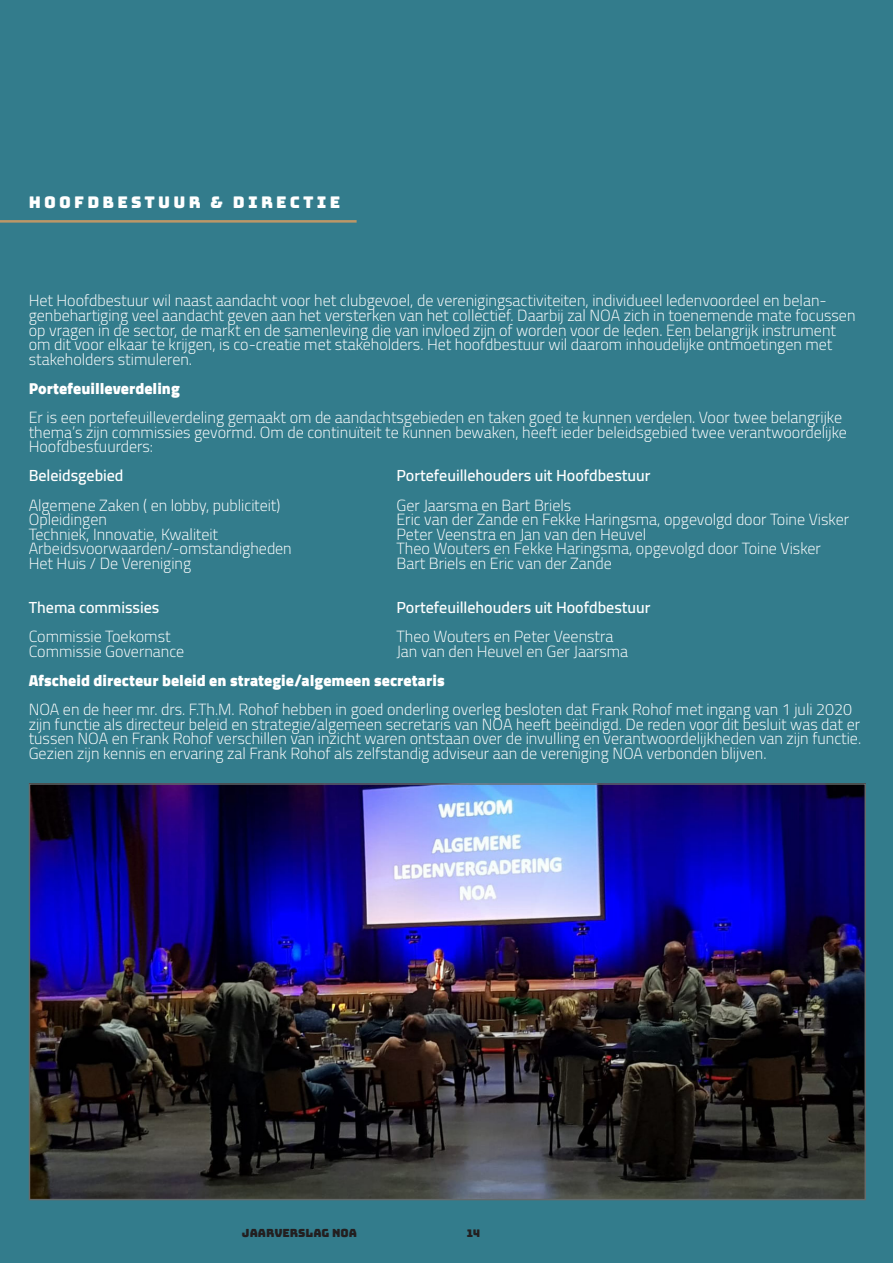
<style>
.page{position:relative;width:893px;height:1263px;background:#337c8c}
.page>*{position:absolute;margin:0;border:0;box-sizing:border-box;transform-origin:0 0}
.Body_Text_-_White_Dr{font:300 16.05px/14.5px "Cairo";color:#fff}
.Body_Text_-_White_Dr-2{font:600 16.05px "Cairo";color:#fff}
.Body_Text_-_White_Dr-3{font:900 16.05px "Cairo";color:#fff}
.Section_Header_-_Rig{font:16.05px "Bungee";letter-spacing:.2em;color:#fff}
.t1{font:11.25px "Bungee";color:#231f20}
.t2{font:10.5px "Bungee";color:#231f20}
</style>
<div class="page">
<img style="left:31px;top:785px;width:833px;height:413px">
<hr style="left:0;top:220px;width:357px;height:3px;background:#bc9767">
<p class="Section_Header_-_Rig" style="left:29px;top:193px;width:313px">HOOFDBESTUUR &amp; DIRECTIE</p>
<p class="Body_Text_-_White_Dr" style="left:29px;top:293px;width:828px">Het Hoofdbestuur wil naast aandacht voor het clubgevoel, de verenigingsactiviteiten, individueel ledenvoordeel en belan&shy;genbehartiging veel aandacht geven aan het versterken van het collectief. Daarbij zal NOA zich in toenemende mate focussen op vragen in de sector, de markt en de samenleving die van invloed zijn of worden voor de leden. Een belangrijk instrument om dit voor elkaar te krijgen, is co-creatie met stakeholders. Het hoofdbestuur wil daarom inhoudelijke ontmoetingen met stakeholders stimuleren.</p>
<p class="Body_Text_-_White_Dr-3" style="left:29px;top:379px;width:153px">Portefeuilleverdeling</p>
<p class="Body_Text_-_White_Dr" style="left:29px;top:410px;width:820px">Er is een portefeuilleverdeling gemaakt om de aandachtsgebieden en taken goed te kunnen verdelen. Voor twee belangrijke thema’s zijn commissies gevormd. Om de continuïteit te kunnen bewaken, heeft ieder beleidsgebied twee verantwoordelijke<br>Hoofdbestuurders:</p>
<p class="Body_Text_-_White_Dr-2" style="left:29px;top:462px;width:96px">Beleidsgebied</p>
<p class="Body_Text_-_White_Dr-2" style="left:396px;top:462px;width:256px">Portefeuillehouders uit Hoofdbestuur</p>
<p class="Body_Text_-_White_Dr" style="left:29px;top:497px;width:253px">Algemene Zaken ( en lobby, publiciteit)</p>
<p class="Body_Text_-_White_Dr" style="left:396px;top:497px;width:176px">Ger Jaarsma en Bart Briels</p>
<p class="Body_Text_-_White_Dr" style="left:29px;top:512px;width:80px">Opleidingen</p>
<p class="Body_Text_-_White_Dr" style="left:396px;top:512px;width:454px">Eric van der Zande en Fekke Haringsma, opgevolgd door Toine Visker</p>
<p class="Body_Text_-_White_Dr" style="left:29px;top:527px;width:191px">Techniek, Innovatie, Kwaliteit</p>
<p class="Body_Text_-_White_Dr" style="left:396px;top:527px;width:251px">Peter Veenstra en Jan van den Heuvel</p>
<p class="Body_Text_-_White_Dr" style="left:29px;top:541px;width:265px">Arbeidsvoorwaarden/-omstandigheden</p>
<p class="Body_Text_-_White_Dr" style="left:396px;top:541px;width:426px">Theo Wouters en Fekke Haringsma, opgevolgd door Toine Visker</p>
<p class="Body_Text_-_White_Dr" style="left:29px;top:556px;width:164px">Het Huis / De Vereniging</p>
<p class="Body_Text_-_White_Dr" style="left:396px;top:556px;width:217px">Bart Briels en Eric van der Zande</p>
<p class="Body_Text_-_White_Dr-2" style="left:29px;top:594px;width:132px">Thema commissies</p>
<p class="Body_Text_-_White_Dr-2" style="left:396px;top:594px;width:256px">Portefeuillehouders uit Hoofdbestuur</p>
<p class="Body_Text_-_White_Dr" style="left:29px;top:629px;width:143px">Commissie Toekomst</p>
<p class="Body_Text_-_White_Dr" style="left:396px;top:629px;width:219px">Theo Wouters en Peter Veenstra</p>
<p class="Body_Text_-_White_Dr" style="left:29px;top:643px;width:157px">Commissie Governance</p>
<p class="Body_Text_-_White_Dr" style="left:396px;top:643px;width:233px">Jan van den Heuvel en Ger Jaarsma</p>
<p class="Body_Text_-_White_Dr-3" style="left:29px;top:671px;width:417px">Afscheid directeur beleid en strategie/algemeen secretaris</p>
<p class="Body_Text_-_White_Dr" style="left:29px;top:702px;width:834px">NOA en de heer mr. drs. F.Th.M. Rohof hebben in goed onderling overleg besloten dat Frank Rohof met ingang van 1 juli 2020 zijn functie als directeur beleid en strategie/algemeen secretaris van NOA heeft beëindigd. De reden voor dit besluit was dat er tussen NOA en Frank Rohof verschillen van inzicht waren ontstaan over de invulling en verantwoordelijkheden van zijn functie.<br>Gezien zijn kennis en ervaring zal Frank Rohof als zelfstandig adviseur aan de vereniging NOA verbonden blijven.</p>
<p class="t1" style="left:242px;top:1227px;width:117px">JAARVERSLAG NOA</p>
<p class="t2" style="left:467px;top:1227px;width:15px">14</p>
</div>
